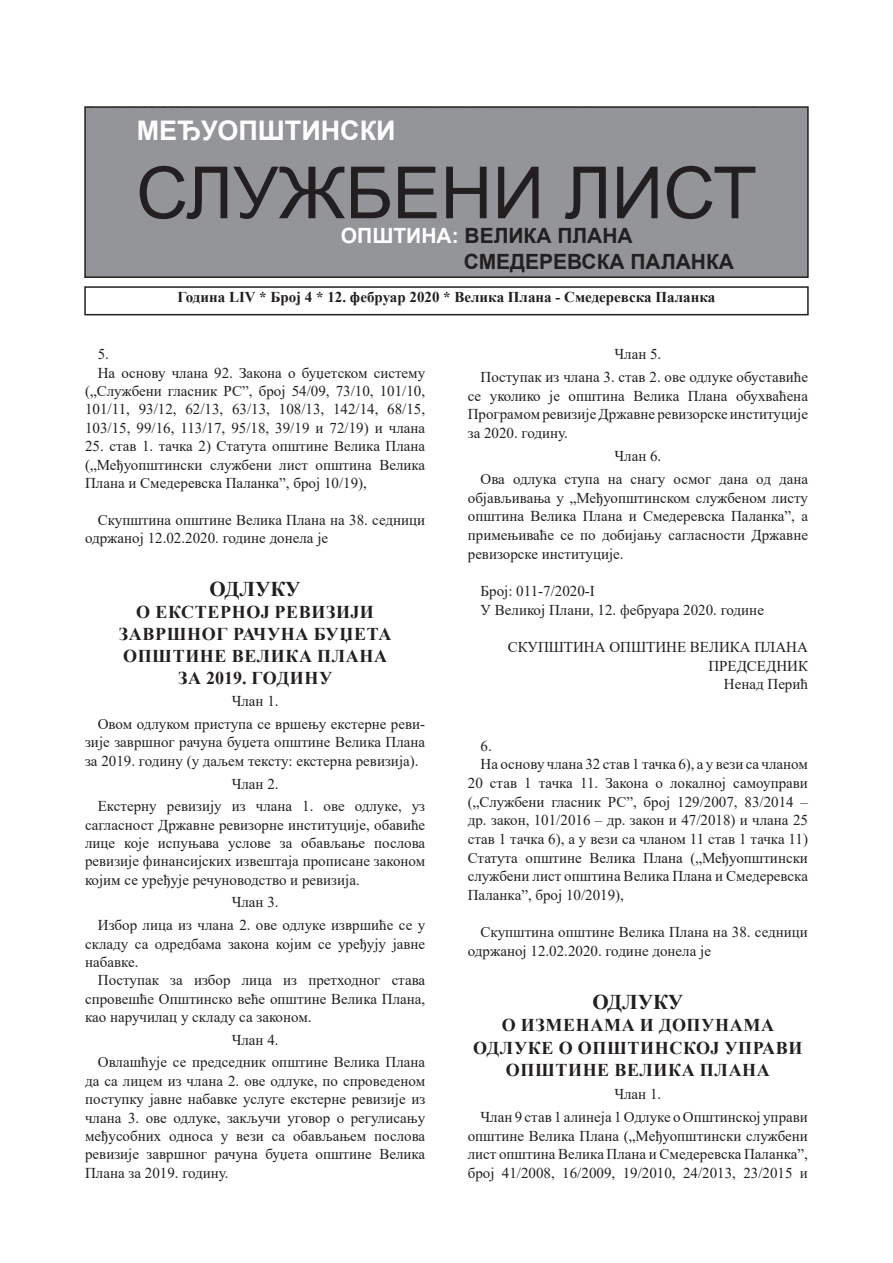
<style>
.page{position:relative;width:893px;height:1263px;background:#fff}
.page>*{position:absolute;margin:0;border:0;box-sizing:border-box;transform-origin:0 0}
.t1{font:72px "Arial";color:#231f20}
.t2{font:700 27px "Arial";color:#fff}
.t3{font:700 21px/25.2px "Arial";color:#231f20}
.t4{font:700 21px "Times New Roman";color:#231f20}
.t5{font:700 18px/22px "Times New Roman";letter-spacing:.035em;color:#231f20;text-align:center}
.t6{font:15px/18.5px "Times New Roman";color:#231f20}
.t7{font:700 15px "Times New Roman";color:#231f20}
.s1{color:#fff}
</style>
<div class="page">
<div style="left:85px;top:107px;width:723px;height:170px;background:#939598"></div>
<div style="left:84px;top:106px;width:725px;height:172px;border:2px solid #231f20"></div>
<div style="left:84px;top:286px;width:725px;height:29px;border:2px solid #231f20"></div>
<h2 class="t2" style="left:137px;top:112px;width:260px">МЕЂУОПШТИНСКИ</h2>
<h1 class="t1" style="left:136px;top:143px;width:622px">СЛУЖБЕНИ ЛИСТ</h1>
<h3 class="t3" style="left:464px;top:224px;width:272px;text-indent:-123px"><span class="s1">ОПШТИНА:</span> ВЕЛИКА ПЛАНА<br>СМЕДЕРЕВСКА ПАЛАНКА</h3>
<p class="t7" style="left:178px;top:286px;width:539px">Година LIV * Број 4 * 12. фебруар 2020 * Велика Плана - Смедеревска Паланка</p>
<p class="t6" style="left:98px;top:344px;width:13px">5.</p>
<p class="t6" style="left:98px;top:363px;width:329px">На основу члана 92. Закона о буџетском систему</p>
<p class="t6" style="left:85px;top:381px;width:342px">(„Службени гласник РС”, број 54/09, 73/10, 101/10,</p>
<p class="t6" style="left:85px;top:400px;width:342px">101/11, 93/12, 62/13, 63/13, 108/13, 142/14, 68/15,</p>
<p class="t6" style="left:85px;top:418px;width:342px">103/15, 99/16, 113/17, 95/18, 39/19 и 72/19) и члана</p>
<p class="t6" style="left:85px;top:436px;width:342px;text-align:justify">25. став 1. тачка 2) Статута општине Велика Плана („Међуопштински службени лист општина Велика Плана и Смедеревска Паланка”, број 10/19),</p>
<p class="t6" style="left:85px;top:510px;width:342px;text-indent:13px">Скупштина општине Велика Плана на 38. седници одржаној 12.02.2020. године донела је</p>
<h3 class="t4" style="left:210px;top:573px;width:93px">ОДЛУКУ</h3>
<p class="t5" style="left:119px;top:600px;width:274px">О ЕКСТЕРНОЈ РЕВИЗИЈИ<br>ЗАВРШНОГ РАЧУНА БУЏЕТА<br>ОПШТИНЕ ВЕЛИКА ПЛАНА<br>ЗА 2019. ГОДИНУ</p>
<p class="t6" style="left:98px;top:689px;width:329px;line-height:22.6px;text-indent:134px">Члан 1.<br>Овом одлуком приступа се вршењу екстерне реви-</p>
<p class="t6" style="left:85px;top:733px;width:342px">зије завршног рачуна буџета општине Велика Плана за 2019. годину (у даљем тексту: екстерна ревизија).</p>
<p class="t6" style="left:98px;top:772px;width:329px;line-height:22.6px;text-indent:134px">Члан 2.<br>Екстерну ревизију из члана 1. ове одлуке, уз</p>
<p class="t6" style="left:85px;top:815px;width:342px;text-align:justify">сагласност Државне ревизорне институције, обавиће лице које испуњава услове за обављање послова ревизије финансијских извештаја прописане законом којим се уређује речуноводство и ревизија.</p>
<p class="t6" style="left:98px;top:891px;width:329px;line-height:22.6px;text-indent:134px">Члан 3.<br>Избор лица из члана 2. ове одлуке извршиће се у</p>
<p class="t6" style="left:85px;top:934px;width:342px">складу са одредбама закона којим се уређују јавне набавке.</p>
<p class="t6" style="left:85px;top:970px;width:342px;text-align:justify;text-indent:13px">Поступак за избор лица из претходног става спровешће Општинско веће општине Велика Плана, као наручилац у складу са законом.</p>
<p class="t6" style="left:98px;top:1028px;width:329px;line-height:22.6px;text-indent:134px">Члан 4.<br>Овлашћује се председник општине Велика Плана</p>
<p class="t6" style="left:85px;top:1071px;width:342px;text-align:justify">да са лицем из члана 2. ове одлуке, по спроведеном поступку јавне набавке услуге екстерне ревизије из члана 3. ове одлуке, закључи уговор о регулисању међусобних односа у вези са обављањем послова ревизије завршног рачуна буџета општине Велика Плана за 2019. годину.</p>
<p class="t6" style="left:481px;top:342px;width:329px;line-height:23px;text-indent:134px">Члан 5.<br>Поступак из члана 3. став 2. ове одлуке обуставиће</p>
<p class="t6" style="left:468px;top:386px;width:342px;text-align:justify">се уколико је општина Велика Плана обухваћена Програмом ревизије Државне ревизорске институције за 2020. годину.</p>
<p class="t6" style="left:481px;top:444px;width:329px;line-height:23px;text-indent:134px">Члан 6.<br>Ова одлука ступа на снагу осмог дана од дана</p>
<p class="t6" style="left:468px;top:488px;width:342px;text-align:justify">објављивања у „Међуопштинском службеном листу општина Велика Плана и Смедеревска Паланка”, а примењиваће се по добијању сагласности Државне ревизорске институције.</p>
<p class="t6" style="left:481px;top:581px;width:285px">Број: 011-7/2020-I<br>У Великој Плани, 12. фебруара 2020. године</p>
<p class="t6" style="left:508px;top:637px;width:302px;text-align:right">СКУПШТИНА ОПШТИНЕ ВЕЛИКА ПЛАНА<br>ПРЕДСЕДНИК<br>Ненад Перић</p>
<p class="t6" style="left:481px;top:736px;width:13px">6.</p>
<p class="t6" style="left:481px;top:754px;width:329px">На основу члана 32 став 1 тачка 6), а у вези са чланом</p>
<p class="t6" style="left:468px;top:773px;width:342px">20 став 1 тачка 11. Закона о локалној самоуправи</p>
<p class="t6" style="left:468px;top:792px;width:342px">(„Службени гласник РС”, број 129/2007, 83/2014 –</p>
<p class="t6" style="left:468px;top:810px;width:342px">др. закон, 101/2016 – др. закон и 47/2018) и члана 25</p>
<p class="t6" style="left:468px;top:829px;width:342px">став 1 тачка 6), а у вези са чланом 11 став 1 тачка 11)</p>
<p class="t6" style="left:468px;top:848px;width:342px">Статута општине Велика Плана („Међуопштински</p>
<p class="t6" style="left:468px;top:866px;width:342px">службени лист општина Велика Плана и Смедеревска</p>
<p class="t6" style="left:468px;top:885px;width:158px">Паланка”, број 10/2019),</p>
<p class="t6" style="left:468px;top:922px;width:342px;text-indent:13px">Скупштина општине Велика Плана на 38. седници одржаној 12.02.2020. године донела је</p>
<h3 class="t4" style="left:592px;top:987px;width:93px">ОДЛУКУ</h3>
<p class="t5" style="left:473px;top:1014px;width:331px">О ИЗМЕНАМА И ДОПУНАМА<br>ОДЛУКЕ О ОПШТИНСКОЈ УПРАВИ<br>ОПШТИНЕ ВЕЛИКА ПЛАНА</p>
<p class="t6" style="left:480px;top:1082px;width:329px;line-height:23px;text-indent:134px">Члан 1.<br>Члан 9 став 1 алинеја 1 Одлуке о Општинској управи</p>
<p class="t6" style="left:468px;top:1126px;width:342px;text-align:justify">општине Велика Плана („Међуопштински службени лист општина Велика Плана и Смедеревска Паланка”, број 41/2008, 16/2009, 19/2010, 24/2013, 23/2015 и</p>
</div>
